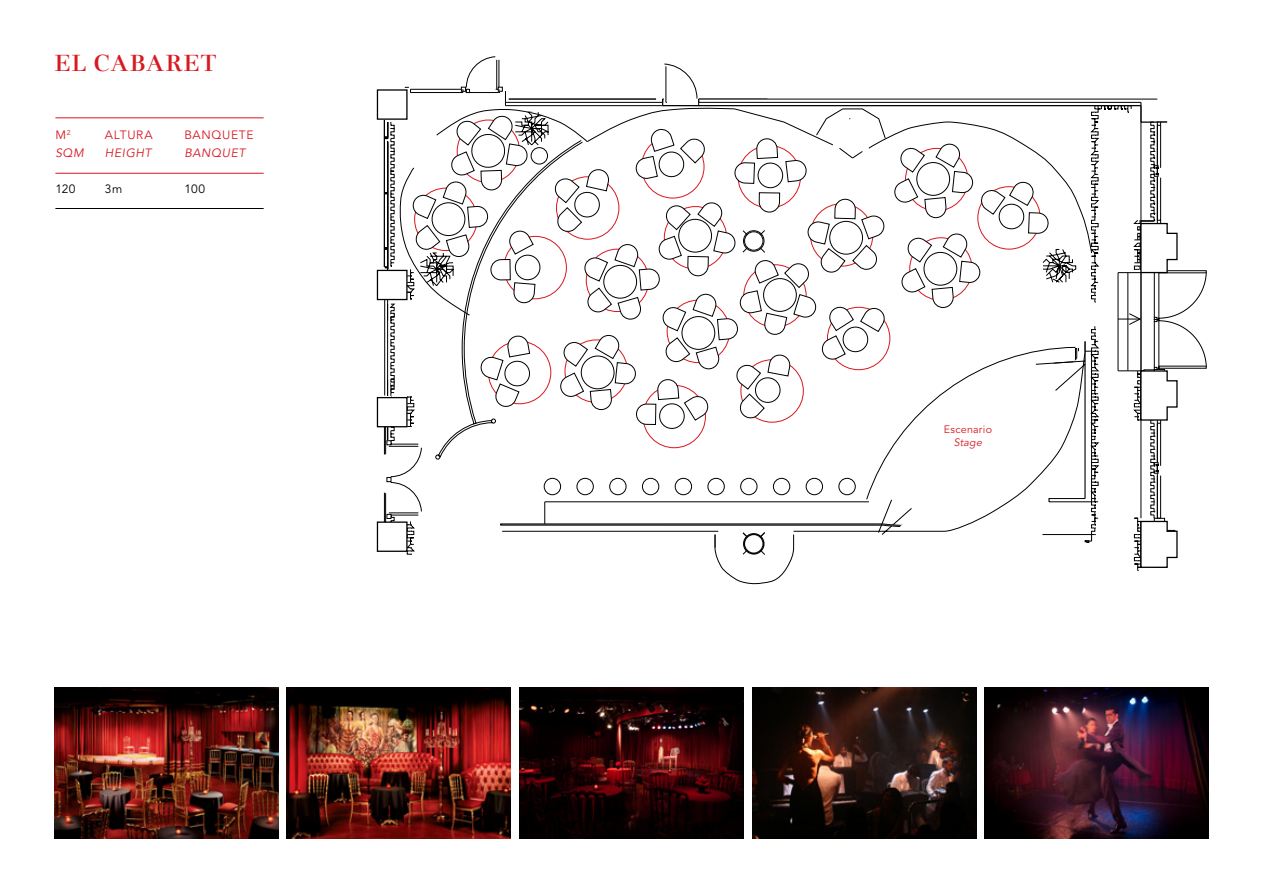
<style>
.page{position:relative;width:1263px;height:893px;background:#fff}
.page>*{position:absolute;margin:0;border:0;box-sizing:border-box;transform-origin:0 0}
.t1{font:22.5px "Faena";letter-spacing:.05em;color:#d71920}
.t2{font:12px "Avenir LT Std";letter-spacing:.06em;color:#d71920}
.t3{font:italic 12px "Avenir LT Std";letter-spacing:.045em;color:#d71920}
.t4{font:12px "Avenir LT Std";letter-spacing:.035em;color:#000}
.t5{font:10.8px "Avenir LT Std";letter-spacing:.025em;color:#d71920}
.t6{font:italic 10.8px "Avenir LT Std";letter-spacing:.015em;color:#d71920}
</style>
<div class="page">
<hr style="left:55px;top:173px;width:209px;height:1px;background:#d71920">
<hr style="left:55px;top:118px;width:209px;height:1px;background:#d71920">
<hr style="left:55px;top:208px;width:209px;height:1px;background:#000">
<div style="left:377px;top:521px;width:31px;height:31px;border:1px solid #000"></div>
<div style="left:377px;top:397px;width:31px;height:30px;border:1px solid #000"></div>
<div style="left:377px;top:270px;width:31px;height:30px;border:1px solid #000"></div>
<div style="left:377px;top:89px;width:31px;height:31px;border:1px solid #000"></div>
<svg style="left:384px;top:56px;width:823px;height:515px"></svg>
<img style="left:287px;top:687px;width:224px;height:152px">
<img style="left:54px;top:687px;width:224px;height:152px">
<img style="left:519px;top:687px;width:224px;height:152px">
<img style="left:752px;top:687px;width:224px;height:152px">
<img style="left:985px;top:687px;width:224px;height:151px">
<h1 class="t1" style="left:54px;top:48px;width:164px">EL CABARET</h1>
<p class="t2" style="left:55px;top:128px;width:17px">M<sup>2</sup></p>
<p class="t2" style="left:105px;top:128px;width:49px">ALTURA</p>
<p class="t2" style="left:184px;top:128px;width:18px">Banquete</p>
<p class="t3" style="left:55px;top:146px;width:30px">SQM</p>
<p class="t3" style="left:105px;top:146px;width:48px">HEIGHT</p>
<p class="t3" style="left:184px;top:146px;width:10px">BANQUET</p>
<p class="t4" style="left:55px;top:182px;width:22px">120</p>
<p class="t4" style="left:105px;top:182px;width:19px">3m</p>
<p class="t4" style="left:184px;top:182px;width:22px">100</p>
<p class="t5" style="left:944px;top:423px;width:50px">Escenario</p>
<p class="t6" style="left:954px;top:436px;width:30px">STAGE</p>
</div>
